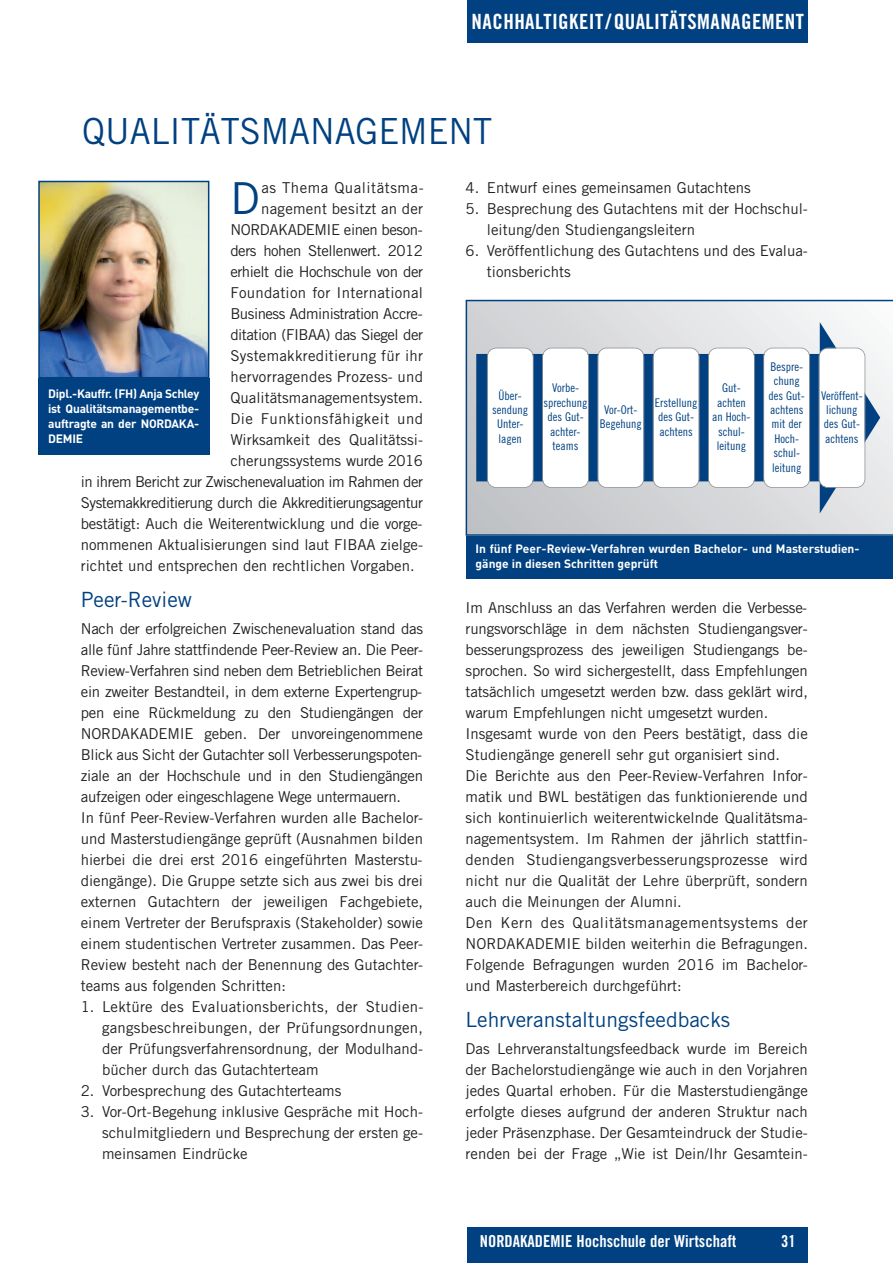
<style>
.page{position:relative;width:893px;height:1263px;background:#fff}
.page>*{position:absolute;margin:0;border:0;box-sizing:border-box;transform-origin:0 0}
.t1{font:44.1px "Trade Gothic";color:#014181}
.t2{font:36px "Trade Gothic";color:#014181;scale:.95 1}
.t3{font:21px "Trade Gothic";color:#014181}
.t4{font:21px "Trade Gothic Bold Cond Twenty";letter-spacing:.02em;color:#fff}
.t5{font:16.5px "Trade Gothic Bold Cond Twenty";color:#fff}
.t6{font:15px/21px "Trade Gothic";color:#231f20}
.t7{font:15px "Trade Gothic";letter-spacing:-.03em;color:#231f20}
.t8{font:15px "Trade Gothic";letter-spacing:.02em;color:#231f20}
.t9{font:15px "Trade Gothic";letter-spacing:.03em;color:#231f20}
.t10{font:15px "Trade Gothic";letter-spacing:.035em;color:#231f20}
.t11{font:12px/14.4px "Trade Gothic Cond Eighteen";color:#014181;text-align:center}
.t12{font:700 12px/15px "DIN";color:#fff}
</style>
<div class="page">
<div style="left:468px;top:0;width:340px;height:43px;background:#014181"></div>
<div style="left:468px;top:1227px;width:340px;height:36px;background:#014181"></div>
<svg style="left:466px;top:300px;width:427px;height:236px;background:#ced3d8"></svg>
<div style="left:466px;top:536px;width:427px;height:42px;background:#014181"></div>
<svg style="left:476px;top:322px;width:404px;height:191px;background:#a0b2c4"></svg>
<div style="left:488px;top:348px;width:45px;height:139px;background:#fff;border-radius:9px"></div>
<div style="left:487px;top:348px;width:47px;height:140px;border:2px solid #939598;border-radius:9px"></div>
<div style="left:543px;top:348px;width:45px;height:139px;background:#fff;border-radius:9px"></div>
<div style="left:542px;top:348px;width:47px;height:140px;border:2px solid #939598;border-radius:9px"></div>
<div style="left:598px;top:348px;width:45px;height:139px;background:#fff;border-radius:9px"></div>
<div style="left:597px;top:348px;width:47px;height:140px;border:2px solid #939598;border-radius:9px"></div>
<div style="left:653px;top:348px;width:46px;height:139px;background:#fff;border-radius:9px"></div>
<div style="left:653px;top:348px;width:46px;height:140px;border:2px solid #939598;border-radius:9px"></div>
<div style="left:709px;top:348px;width:45px;height:139px;background:#fff;border-radius:9px"></div>
<div style="left:708px;top:348px;width:47px;height:140px;border:2px solid #939598;border-radius:9px"></div>
<div style="left:764px;top:348px;width:45px;height:139px;background:#fff;border-radius:9px"></div>
<div style="left:763px;top:348px;width:47px;height:140px;border:2px solid #939598;border-radius:9px"></div>
<div style="left:819px;top:348px;width:46px;height:139px;background:#fff;border-radius:9px"></div>
<div style="left:819px;top:348px;width:46px;height:140px;border:2px solid #939598;border-radius:9px"></div>
<img style="left:41px;top:184px;width:165px;height:191px">
<div style="left:38px;top:181px;width:171px;height:197px;border:2px solid #014181"></div>
<div style="left:38px;top:378px;width:171px;height:77px;background:#014181"></div>
<h3 class="t4" style="left:472px;top:13px;width:334px">NACHHALTIGKEIT/QUALITÄTSMANAGEMENT</h3>
<h2 class="t2" style="left:82px;top:118px;width:433px">QUALITÄTSMANAGEMENT</h2>
<h1 class="t1" style="left:230px;top:182px;width:31px">D</h1>
<p class="t10" style="left:261px;top:182px;width:164px">as Thema Qualitätsma-</p>
<p class="t8" style="left:261px;top:203px;width:163px">nagement besitzt an der</p>
<p class="t7" style="left:230px;top:224px;width:194px">NORDAKADEMIE einen beson-</p>
<p class="t7" style="left:230px;top:245px;width:194px">ders hohen Stellenwert. 2012</p>
<p class="t7" style="left:230px;top:266px;width:194px">erhielt die Hochschule von der</p>
<p class="t6" style="left:230px;top:284px;width:194px">Foundation for International</p>
<p class="t7" style="left:230px;top:308px;width:194px">Business Administration Accre-</p>
<p class="t7" style="left:230px;top:329px;width:194px">ditation (FIBAA) das Siegel der</p>
<p class="t6" style="left:230px;top:347px;width:194px">Systemakkreditierung für ihr</p>
<p class="t8" style="left:230px;top:371px;width:194px">hervorragendes Prozess- und</p>
<p class="t6" style="left:230px;top:389px;width:194px">Qualitätsmanagementsystem.</p>
<p class="t9" style="left:230px;top:413px;width:194px">Die Funktionsfähigkeit und</p>
<p class="t6" style="left:230px;top:431px;width:194px">Wirksamkeit des Qualitätssi-</p>
<p class="t6" style="left:230px;top:452px;width:194px">cherungssystems wurde 2016</p>
<p class="t7" style="left:81px;top:476px;width:344px">in ihrem Bericht zur Zwischenevaluation im Rahmen der</p>
<p class="t7" style="left:81px;top:497px;width:344px">Systemakkreditierung durch die Akkreditierungsagentur</p>
<p class="t6" style="left:81px;top:515px;width:343px">bestätigt: Auch die Weiterentwicklung und die vorge-</p>
<p class="t6" style="left:81px;top:536px;width:344px">nommenen Aktualisierungen sind laut FIBAA zielge-</p>
<p class="t6" style="left:81px;top:557px;width:335px">richtet und entsprechen den rechtlichen Vorgaben.</p>
<h3 class="t3" style="left:81px;top:592px;width:113px">Peer-Review</h3>
<p class="t6" style="left:81px;top:620px;width:344px">Nach der erfolgreichen Zwischenevaluation stand das alle fünf Jahre stattfindende Peer-Review an. Die Peer-Review-Verfahren sind neben dem Betrieblichen Beirat ein zweiter Bestandteil, in dem externe Expertengrup&shy;pen eine Rückmeldung zu den Studiengängen der NORDAKADEMIE geben. Der unvoreingenommene Blick aus Sicht der Gutachter soll Verbesserungspoten&shy;ziale an der Hochschule und in den Studiengängen aufzeigen oder eingeschlagene Wege untermauern.<br>In fünf Peer-Review-Verfahren wurden alle Bachelor&shy;und Masterstudiengänge geprüft (Ausnahmen bilden hierbei die drei erst 2016 eingeführten Masterstu&shy;diengänge). Die Gruppe setzte sich aus zwei bis drei externen Gutachtern der jeweiligen Fachgebiete, einem Vertreter der Berufspraxis (Stakeholder) sowie einem studentischen Vertreter zusammen. Das Peer-Review besteht nach der Benennung des Gutachter&shy;teams aus folgenden Schritten:</p>
<p class="t6" style="left:102px;top:998px;width:323px;text-align:justify;text-indent:-21px">1. Lektüre des Evaluationsberichts, der Studien&shy;gangsbeschreibungen, der Prüfungsordnungen, der Prüfungsverfahrensordnung, der Modulhand&shy;bücher durch das Gutachterteam</p>
<p class="t6" style="left:81px;top:1082px;width:262px">2. Vorbesprechung des Gutachterteams</p>
<p class="t6" style="left:102px;top:1103px;width:323px;text-align:justify;text-indent:-21px">3. Vor-Ort-Begehung inklusive Gespräche mit Hoch&shy;schulmitgliedern und Besprechung der ersten ge&shy;meinsamen Eindrücke</p>
<p class="t12" style="left:48px;top:386px;width:153px;text-align:justify">Dipl.-Kauffr. (FH) Anja Schley ist Qualitätsmanagementbe&shy;auftragte an der NORDAKA-DEMIE</p>
<p class="t6" style="left:466px;top:179px;width:287px">4. Entwurf eines gemeinsamen Gutachtens</p>
<p class="t6" style="left:487px;top:200px;width:323px;text-indent:-21px">5. Besprechung des Gutachtens mit der Hochschul&shy;leitung/den Studiengangsleitern</p>
<p class="t6" style="left:487px;top:242px;width:323px;text-indent:-21px">6. Veröffentlichung des Gutachtens und des Evalua&shy;tionsberichts</p>
<p class="t11" style="left:492px;top:389px;width:37px">Über&shy;sendung<br>Unter&shy;lagen</p>
<p class="t11" style="left:544px;top:382px;width:45px">Vorbe&shy;sprechung des Gut&shy;achter&shy;teams</p>
<p class="t11" style="left:600px;top:403px;width:43px">Vor-Ort-<br>Begehung</p>
<p class="t11" style="left:655px;top:396px;width:44px;text-align:left">Erstellung des Gut&shy;achtens</p>
<p class="t11" style="left:712px;top:382px;width:40px">Gut&shy;achten an Hoch&shy;schul&shy;leitung</p>
<p class="t11" style="left:768px;top:360px;width:38px">Bespre&shy;chung des Gut&shy;achtens mit der<br>Hoch&shy;schul&shy;leitung</p>
<p class="t11" style="left:821px;top:389px;width:43px;text-align:left">Veröffent&shy;lichung des Gut&shy;achtens</p>
<p class="t12" style="left:476px;top:541px;width:385px">In fünf Peer-Review-Verfahren wurden Bachelor- und Masterstudien&shy;gänge in diesen Schritten geprüft</p>
<p class="t6" style="left:466px;top:599px;width:344px">Im Anschluss an das Verfahren werden die Verbesse&shy;rungsvorschläge in dem nächsten Studiengangsver&shy;besserungsprozess des jeweiligen Studiengangs be&shy;sprochen. So wird sichergestellt, dass Empfehlungen tatsächlich umgesetzt werden bzw. dass geklärt wird, warum Empfehlungen nicht umgesetzt wurden.<br>Insgesamt wurde von den Peers bestätigt, dass die Studiengänge generell sehr gut organisiert sind.<br>Die Berichte aus den Peer-Review-Verfahren Infor&shy;matik und BWL bestätigen das funktionierende und sich kontinuierlich weiterentwickelnde Qualitätsma&shy;nagementsystem. Im Rahmen der jährlich stattfin&shy;denden Studiengangsverbesserungsprozesse wird nicht nur die Qualität der Lehre überprüft, sondern auch die Meinungen der Alumni.<br>Den Kern des Qualitätsmanagementsystems der NORDAKADEMIE bilden weiterhin die Befragungen.<br>Folgende Befragungen wurden 2016 im Bachelor&shy;und Masterbereich durchgeführt:</p>
<h3 class="t3" style="left:466px;top:1012px;width:266px">Lehrveranstaltungsfeedbacks</h3>
<p class="t6" style="left:466px;top:1040px;width:344px;text-align:justify">Das Lehrveranstaltungsfeedback wurde im Bereich der Bachelorstudiengänge wie auch in den Vorjahren jedes Quartal erhoben. Für die Masterstudiengänge erfolgte dieses aufgrund der anderen Struktur nach jeder Präsenzphase. Der Gesamteindruck der Studie&shy;renden bei der Frage „Wie ist Dein/Ihr Gesamtein-</p>
<p class="t5" style="left:480px;top:1235px;width:258px">NORDAKADEMIE Hochschule der Wirtschaft</p>
<p class="t5" style="left:781px;top:1235px;width:16px">31</p>
</div>
